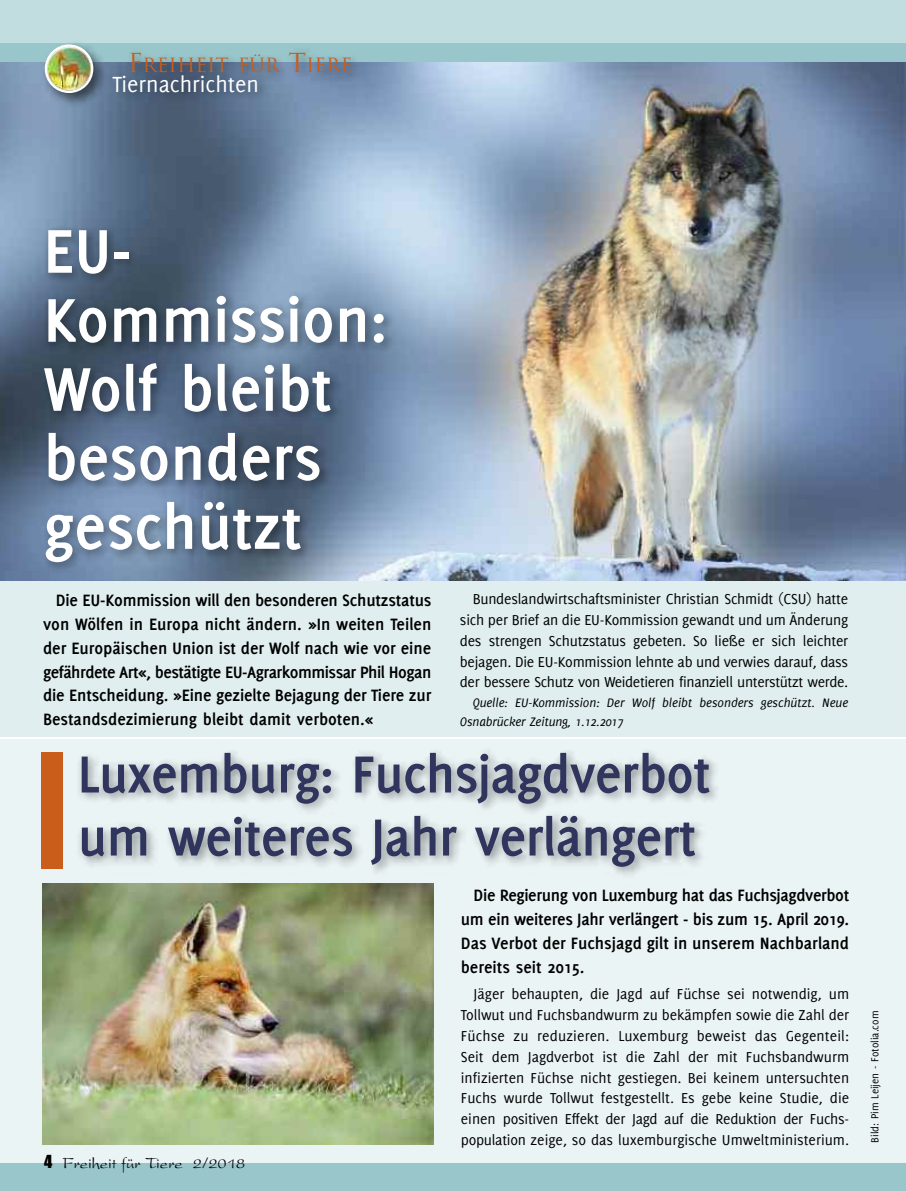
<style>
.page{position:relative;width:906px;height:1191px;background:#fff}
.page>*{position:absolute;margin:0;border:0;box-sizing:border-box;transform-origin:0 0}
.t1{font:700 67.5px/69px "Delicious";color:#fff}
.t2{font:700 57px/63px "Delicious";letter-spacing:-.015em;color:#30355d}
.t3{font:24px "Delicious";color:#fff}
.t4{font:19.2px "Trajan";color:#ca5d19}
.t5{font:700 18px/23.7px "Delicious";color:#000;text-align:justify}
.t6{font:16.5px "President";color:#000}
.t7{font:15.75px/20.9px "Delicious";letter-spacing:-.02em;color:#000;text-align:justify}
.t8{font:italic 13.5px/19.8px "Delicious";letter-spacing:-.005em;color:#000}
.t9{font:11.25px "Delicious";color:#000}
.s1{font-size:25.5px}
.s2{font-family:"Impact"}
</style>
<div class="page">
<div style="left:0;top:302px;width:906px;height:434px;background:#e0eeef"></div>
<div style="left:0;top:739px;width:905px;height:432px;background:#ebf4f5"></div>
<img style="left:0;top:61px;width:905px;height:519px">
<div style="left:0;top:1163px;width:906px;height:28px;background:#98c6cb"></div>
<div style="left:0;top:0;width:906px;height:44px;background:#c2dde0"></div>
<div style="left:0;top:43px;width:906px;height:18px;background:#98c6cb"></div>
<img style="left:38px;top:61px;width:64px;height:52px">
<img style="left:45px;top:44px;width:37px;height:49px">
<img style="left:82px;top:46px;width:271px;height:59px">
<img style="left:102px;top:61px;width:597px;height:67px">
<img style="left:31px;top:202px;width:462px;height:379px">
<img style="left:34px;top:736px;width:872px;height:163px">
<div style="left:42px;top:752px;width:21px;height:116px;background:#ca5d19"></div>
<img style="left:43px;top:883px;width:391px;height:261px">
<p class="t4" style="left:128px;top:54px;width:226px"><span class="s1">F</span>REIHEIT FÜR <span class="s1">T</span>IERE</p>
<h3 class="t3" style="left:112px;top:75px;width:148px">Tiernachrichten</h3>
<h1 class="t1" style="left:43px;top:221px;width:345px">EU-<br>Kommission:<br>Wolf bleibt besonders geschützt</h1>
<p class="t5" style="left:43px;top:590px;width:390px;text-indent:13px">Die EU-Kommission will den besonderen Schutzstatus von Wölfen in Europa nicht ändern. »In weiten Teilen der Europäischen Union ist der Wolf nach wie vor eine gefährdete Art«, bestätigte EU-Agrarkommissar Phil Hogan die Entscheidung. »Eine gezielte Bejagung der Tiere zur Bestandsdezimierung bleibt damit verboten.«</p>
<p class="t7" style="left:460px;top:589px;width:390px;text-indent:13px">Bundeslandwirtschaftsminister Christian Schmidt (CSU) hatte sich per Brief an die EU-Kommission gewandt und um Änderung des strengen Schutzstatus gebeten. So ließe er sich leichter bejagen. Die EU-Kommission lehnte ab und verwies darauf, dass der bessere Schutz von Weidetieren finanziell unterstützt werde.</p>
<p class="t8" style="left:460px;top:692px;width:390px;text-indent:13px">Quelle: EU-Kommission: Der Wolf bleibt besonders geschützt. Neue<br>Osnabrücker Zeitung, 1.12.2017</p>
<h2 class="t2" style="left:78px;top:746px;width:634px">Luxemburg: Fuchsjagdverbot um weiteres Jahr verlängert</h2>
<p class="t5" style="left:461px;top:884px;width:390px;text-indent:13px">Die Regierung von Luxemburg hat das Fuchsjagdverbot um ein weiteres Jahr verlängert - bis zum 15. April 2019.<br>Das Verbot der Fuchsjagd gilt in unserem Nachbarland bereits seit 2015.</p>
<p class="t7" style="left:461px;top:985px;width:390px;text-indent:13px">Jäger behaupten, die Jagd auf Füchse sei notwendig, um Tollwut und Fuchsbandwurm zu bekämpfen sowie die Zahl der Füchse zu reduzieren. Luxemburg beweist das Gegenteil:<br>Seit dem Jagdverbot ist die Zahl der mit Fuchsbandwurm infizierten Füchse nicht gestiegen. Bei keinem untersuchten Fuchs wurde Tollwut festgestellt. Es gebe keine Studie, die einen positiven Effekt der Jagd auf die Reduktion der Fuchs&shy;population zeige, so das luxemburgische Umweltministerium.</p>
<p class="t6" style="left:44px;top:1158px;width:203px"><span class="s2">4</span> Freiheit für Tiere 2/2018</p>
<p class="t9" style="left:870px;top:1142px;width:133px;rotate:-90deg">Bild: Pim Leijen - Fotolia.com</p>
</div>
